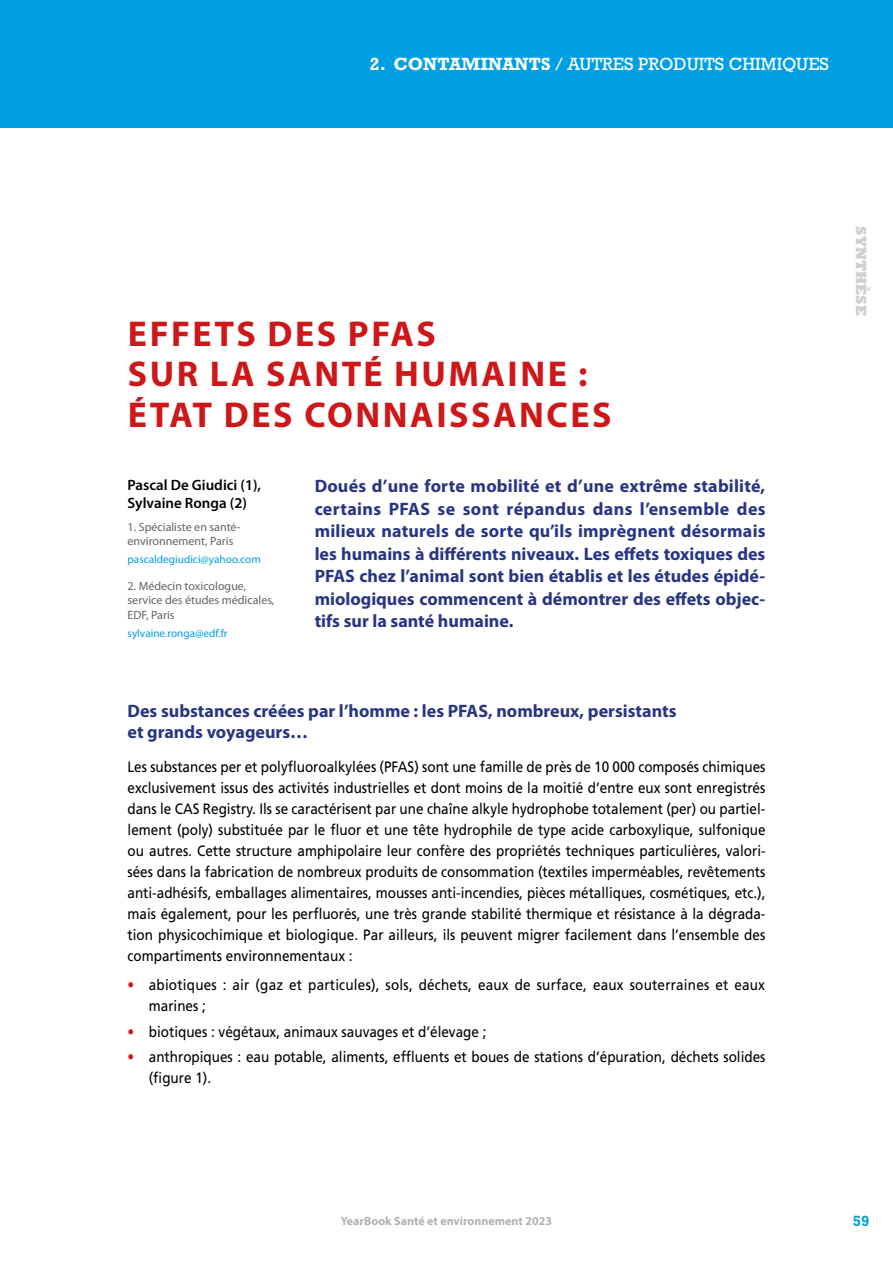
<style>
.page{position:relative;width:893px;height:1263px;background:#fff}
.page>*{position:absolute;margin:0;border:0;box-sizing:border-box;transform-origin:0 0}
.t1{font:700 36px/40.5px "Myriad Pro";letter-spacing:.07em;color:#cd1719}
.t2{font:700 18px/22.5px "Myriad Pro";color:#283583}
.t3{font:18px "Rockwell Std";color:#fff}
.t4{font:15px/21px "Frutiger LT Std";color:#000;scale:.9 1}
.t5{font:600 15px/18px "Myriad Pro";color:#000}
.t6{font:800 15px "Rockwell Std";color:#d0d0d0}
.t7{font:700 15px "Rockwell Std";color:#009fe3}
.t8{font:12px/14.4px "Myriad Pro";color:#646363}
.t9{font:700 12px "Myriad Pro";color:#b3b2b2}
.t10{font:11.25px "Myriad Pro";color:#009fe3}
.s1{font-weight:700}
.s2{color:#cd1719}
</style>
<div class="page">
<div style="left:0;top:0;width:893px;height:128px;background:#009fe3"></div>
<p class="t3" style="left:370px;top:53px;width:461px"><span class="s1">2. CONTAMINANTS</span> / AUTRES PRODUITS CHIMIQUES</p>
<h1 class="t1" style="left:128px;top:314px;width:485px">EFFETS DES PFAS<br>SUR LA SANTÉ HUMAINE :<br>ÉTAT DES CONNAISSANCES</h1>
<p class="t5" style="left:128px;top:476px;width:135px">Pascal De Giudici (1),<br>Sylvaine Ronga (2)</p>
<p class="t8" style="left:128px;top:520px;width:115px">1. Spécialiste en santé&shy;environnement, Paris</p>
<p class="t10" style="left:128px;top:553px;width:135px">pascaldegiudici@yahoo.com</p>
<p class="t8" style="left:128px;top:579px;width:148px">2. Médecin toxicologue, service des études médicales,<br>EDF, Paris</p>
<p class="t10" style="left:128px;top:627px;width:102px">sylvaine.ronga@edf.fr</p>
<p class="t2" style="left:315px;top:475px;width:452px;text-align:justify">Doués d’une forte mobilité et d’une extrême stabilité, certains PFAS se sont répandus dans l’ensemble des milieux naturels de sorte qu’ils imprègnent désormais les humains à différents niveaux. Les effets toxiques des PFAS chez l’animal sont bien établis et les études épidé&shy;miologiques commencent à démontrer des effets objec&shy;tifs sur la santé humaine.</p>
<p class="t2" style="left:128px;top:701px;width:550px;line-height:21px">Des substances créées par l’homme : les PFAS, nombreux, persistants et grands voyageurs…</p>
<p class="t4" style="left:128px;top:756px;width:711px;text-align:justify">Les substances per et polyfluoroalkylées (PFAS) sont une famille de près de 10 000 composés chimiques exclusivement issus des activités industrielles et dont moins de la moitié d’entre eux sont enregistrés dans le CAS Registry. Ils se caractérisent par une chaîne alkyle hydrophobe totalement (per) ou partiel&shy;lement (poly) substituée par le fluor et une tête hydrophile de type acide carboxylique, sulfonique ou autres. Cette structure amphipolaire leur confère des propriétés techniques particulières, valori&shy;sées dans la fabrication de nombreux produits de consommation (textiles imperméables, revêtements anti-adhésifs, emballages alimentaires, mousses anti-incendies, pièces métalliques, cosmétiques, etc.), mais également, pour les perfluorés, une très grande stabilité thermique et résistance à la dégrada&shy;tion physicochimique et biologique. Par ailleurs, ils peuvent migrer facilement dans l’ensemble des compartiments environnementaux :</p>
<p class="t4" style="left:149px;top:975px;width:686px;text-indent:-21px"><span class="s2">•</span> abiotiques : air (gaz et particules), sols, déchets, eaux de surface, eaux souterraines et eaux marines ;</p>
<p class="t4" style="left:128px;top:1021px;width:400px"><span class="s2">•</span> biotiques : végétaux, animaux sauvages et d’élevage ;</p>
<p class="t4" style="left:149px;top:1046px;width:687px;text-indent:-21px"><span class="s2">•</span> anthropiques : eau potable, aliments, effluents et boues de stations d’épuration, déchets solides (figure 1).</p>
<p class="t9" style="left:341px;top:1214px;width:213px">YearBook Santé et environnement 2023</p>
<p class="t6" style="left:870px;top:226px;width:91px;rotate:90deg">SYNTHÈSE</p>
<p class="t7" style="left:853px;top:1211px;width:18px">59</p>
</div>
